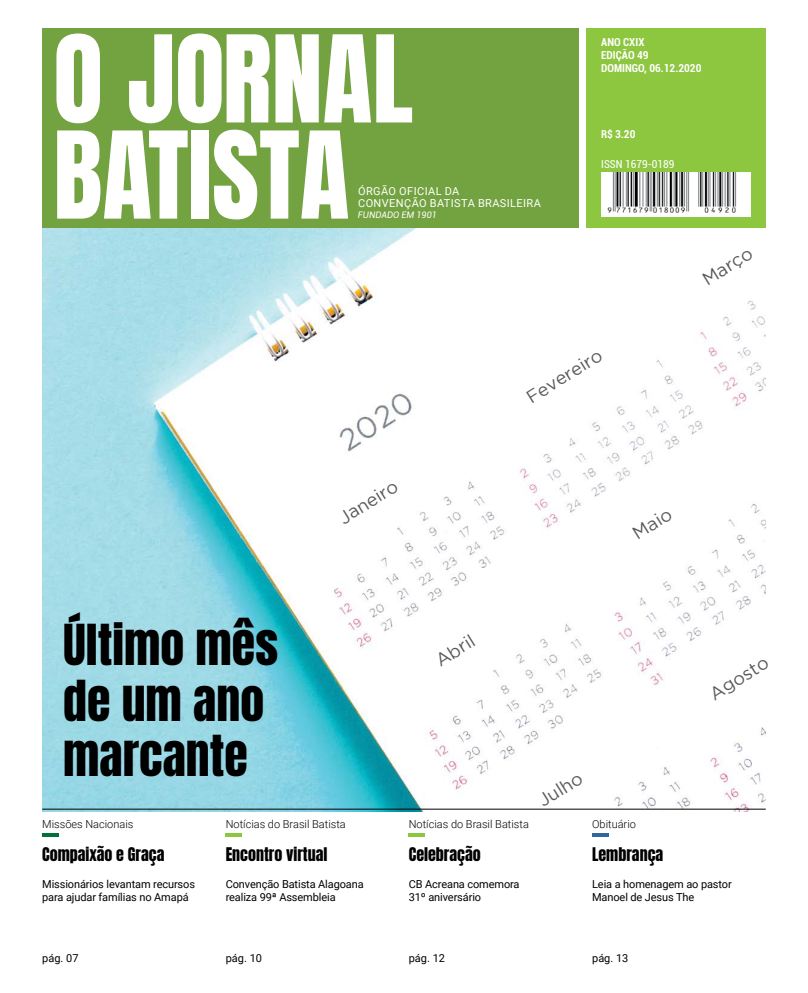
<style>
.page{position:relative;width:808px;height:993px;background:#fff}
.page>*{position:absolute;margin:0;border:0;box-sizing:border-box;transform-origin:0 0}
.t1{font:48px/55px "Anton";color:#000}
.t2{font:18px "Gotham";color:#58595b}
.t3{font:16px "Anton";color:#000}
.t4{font:11px/13.2px "Roboto";letter-spacing:-.01em;color:#000}
.t5{font:300 11px "Roboto";color:#000}
.t6{font:11px/12px "Roboto";letter-spacing:.035em;color:#fff}
.t7{font:700 condensed 11px/13.2px "Roboto";color:#fff}
.t8{font:condensed 11px "Roboto";color:#fff}
.t9{font:italic 9px "Roboto";color:#fff}
</style>
<div class="page">
<img style="left:42px;top:227px;width:723px;height:584px">
<div style="left:43px;top:28px;width:536px;height:199px;background:#73a241"></div>
<div style="left:586px;top:28px;width:179px;height:199px;background:#8dc63f"></div>
<svg style="left:56px;top:33px;width:44px;height:90px"></svg>
<svg style="left:129px;top:34px;width:43px;height:89px"></svg>
<svg style="left:178px;top:33px;width:234px;height:90px"></svg>
<svg style="left:57px;top:130px;width:131px;height:88px"></svg>
<div style="left:192px;top:130px;width:17px;height:88px;background:#fff"></div>
<svg style="left:214px;top:130px;width:134px;height:89px"></svg>
<div style="left:601px;top:172px;width:149px;height:45px;background:#fff"></div>
<img style="left:607px;top:172px;width:130px;height:41px">
<hr style="left:42px;top:808px;width:724px;height:1px;background:#000">
<svg style="left:42px;top:833px;width:16px;height:3px"></svg>
<svg style="left:226px;top:833px;width:16px;height:3px"></svg>
<svg style="left:409px;top:833px;width:16px;height:3px"></svg>
<svg style="left:592px;top:833px;width:16px;height:3px"></svg>
<p class="t7" style="left:601px;top:35px;width:102px">ANO CXIX<br>EDIÇÃO 49<br>DOMINGO, 06.12.2020</p>
<p class="t7" style="left:601px;top:127px;width:36px">R$ 3.20</p>
<p class="t6" style="left:358px;top:185px;width:184px">ÓRGÃO OFICIAL DA<br>CONVENÇÃO BATISTA BRASILEIRA</p>
<p class="t9" style="left:358px;top:208px;width:80px">FUNDADO EM 1901</p>
<p class="t8" style="left:601px;top:156px;width:75px">ISSN 1679-0189</p>
<h2 class="t2" style="left:523px;top:390px;width:87px;rotate:-32deg">Fevereiro</h2>
<h2 class="t2" style="left:699px;top:272px;width:57px;rotate:-32deg">Março</h2>
<h1 class="t1" style="left:63px;top:621px;width:217px">Último mês de um ano marcante</h1>
<h2 class="t2" style="left:335px;top:510px;width:67px;rotate:-32deg">Janeiro</h2>
<h2 class="t2" style="left:432px;top:653px;width:44px;rotate:-32deg">Abril</h2>
<h2 class="t2" style="left:629px;top:526px;width:44px;rotate:-32deg">Maio</h2>
<h2 class="t2" style="left:534px;top:793px;width:50px;rotate:-32deg">Julho</h2>
<p class="t5" style="left:42px;top:815px;width:93px">Missões Nacionais</p>
<p class="t5" style="left:226px;top:815px;width:122px">Notícias do Brasil Batista</p>
<p class="t5" style="left:409px;top:815px;width:122px">Notícias do Brasil Batista</p>
<p class="t5" style="left:592px;top:815px;width:45px">Obituário</p>
<h2 class="t2" style="left:706px;top:686px;width:67px;rotate:-32deg">Agosto</h2>
<h3 class="t3" style="left:42px;top:846px;width:124px">Compaixão e Graça</h3>
<p class="t4" style="left:42px;top:876px;width:154px">Missionários levantam recursos para ajudar famílias no Amapá</p>
<h3 class="t3" style="left:226px;top:846px;width:103px">Encontro virtual</h3>
<p class="t4" style="left:226px;top:876px;width:140px">Convenção Batista Alagoana realiza 99ª Assembleia</p>
<h3 class="t3" style="left:409px;top:846px;width:73px">Celebração</h3>
<p class="t4" style="left:409px;top:876px;width:112px">CB Acreana comemora<br>31º aniversário</p>
<h3 class="t3" style="left:592px;top:846px;width:73px">Lembrança</h3>
<p class="t4" style="left:592px;top:876px;width:141px">Leia a homenagem ao pastor<br>Manoel de Jesus The</p>
<p class="t4" style="left:42px;top:950px;width:38px">pág. 07</p>
<p class="t4" style="left:226px;top:950px;width:38px">pág. 10</p>
<p class="t4" style="left:409px;top:950px;width:38px">pág. 12</p>
<p class="t4" style="left:592px;top:950px;width:38px">pág. 13</p>
</div>
